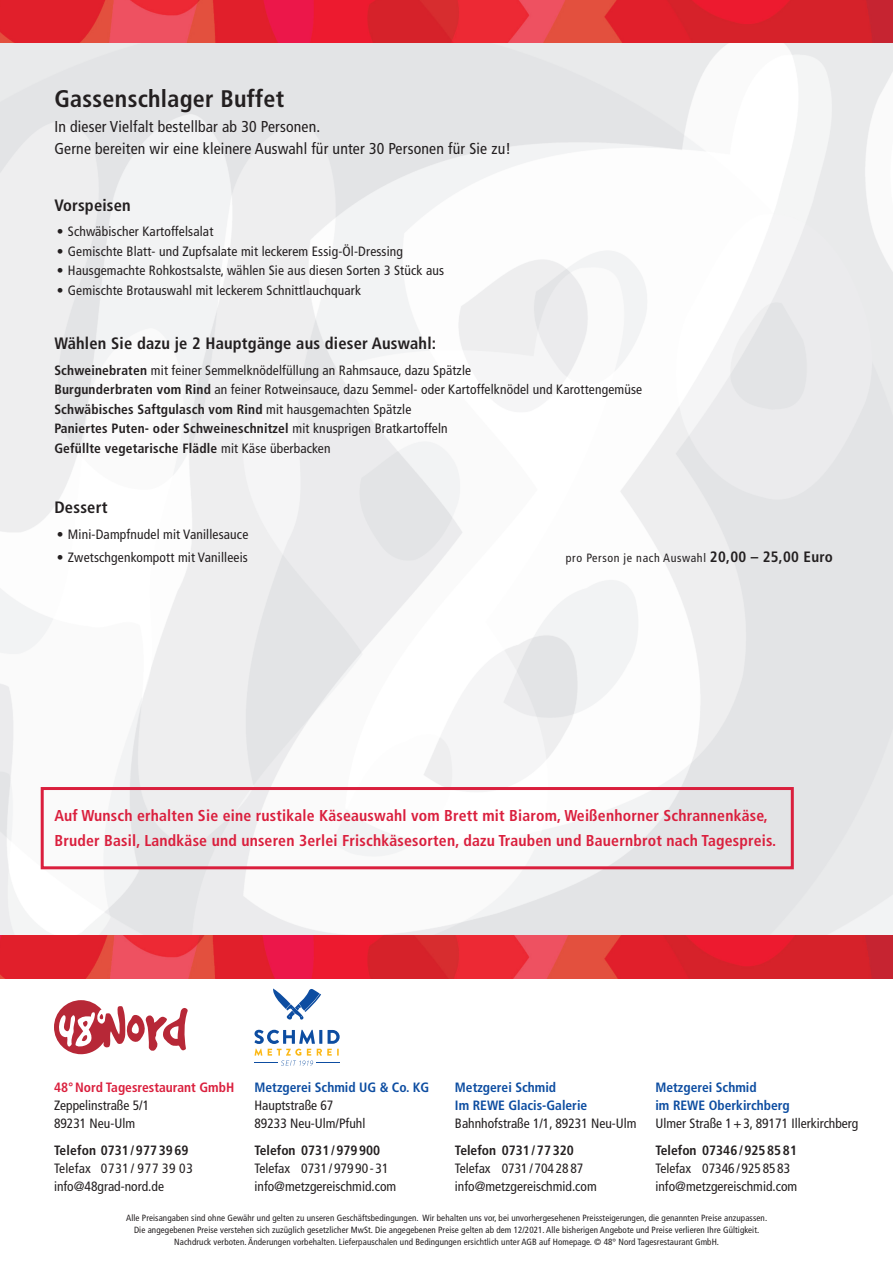
<style>
.page{position:relative;width:893px;height:1263px;background:#fff}
.page>*{position:absolute;margin:0;border:0;box-sizing:border-box;transform-origin:0 0}
.t1{font:700 condensed 24px "Frutiger LT Std";letter-spacing:.01em;color:#231f20}
.t2{font:700 condensed 16.5px "Frutiger LT Std";letter-spacing:.01em;color:#231f20}
.t3{font:700 condensed 15.75px/24.6px "Frutiger LT Std";letter-spacing:.01em;color:#da1f3d}
.t4{font:condensed 15.75px/22.5px "Frutiger LT Std";letter-spacing:.01em;color:#231f20}
.t5{font:condensed 13.5px/18px "Frutiger LT Std";letter-spacing:.01em;color:#231f20}
.t6{font:700 condensed 13.5px/18px "Frutiger LT Std";color:#0d4da1}
.t7{font:700 condensed 13.5px "Frutiger LT Std";color:#231f20}
.t8{font:700 condensed 13.5px "Frutiger LT Std";color:#da1f3d}
.t9{font:condensed 12px "Frutiger LT Std";letter-spacing:.05em;color:#231f20}
.t10{font:condensed 9px/12px "Frutiger LT Std";letter-spacing:.01em;color:#231f20;text-align:center}
.s1{font-weight:700}
.s2{font-weight:700;font-size:15px}
</style>
<div class="page">
<img style="left:0;top:935px;width:893px;height:43px">
<img style="left:0;top:0;width:893px;height:43px">
<div style="left:41px;top:787px;width:753px;height:82px;border:3px solid #da1f3d"></div>
<svg style="left:54px;top:1000px;width:134px;height:54px"></svg>
<svg style="left:273px;top:988px;width:48px;height:32px"></svg>
<svg style="left:254px;top:1030px;width:86px;height:36px"></svg>
<h1 class="t1" style="left:54px;top:85px;width:231px">Gassenschlager Buffet</h1>
<p class="t4" style="left:54px;top:115px;width:458px">In dieser Vielfalt bestellbar ab 30 Personen.<br>Gerne bereiten wir eine kleinere Auswahl für unter 30 Personen für Sie zu!</p>
<p class="t2" style="left:54px;top:195px;width:78px">Vorspeisen</p>
<p class="t5" style="left:57px;top:223px;width:158px">• Schwäbischer Kartoffelsalat</p>
<p class="t5" style="left:57px;top:242px;width:348px">• Gemischte Blatt- und Zupfsalate mit leckerem Essig-Öl-Dressing</p>
<p class="t5" style="left:57px;top:262px;width:389px">• Hausgemachte Rohkostsalste, wählen Sie aus diesen Sorten 3 Stück aus</p>
<p class="t5" style="left:57px;top:281px;width:306px">• Gemischte Brotauswahl mit leckerem Schnittlauchquark</p>
<p class="t2" style="left:54px;top:333px;width:383px">Wählen Sie dazu je 2 Hauptgänge aus dieser Auswahl:</p>
<p class="t5" style="left:54px;top:361px;width:589px;line-height:19.5px"><span class="s1">Schweinebraten</span> mit feiner Semmelknödelfüllung an Rahmsauce, dazu Spätzle<br><span class="s1">Burgunderbraten vom Rind</span> an feiner Rotweinsauce, dazu Semmel- oder Kartoffelknödel und Karottengemüse <span class="s1">Schwäbisches Saftgulasch vom Rind</span> mit hausgemachten Spätzle<br><span class="s1">Paniertes Puten- oder Schweineschnitzel</span> mit knusprigen Bratkartoffeln<br><span class="s1">Gefüllte vegetarische Flädle</span> mit Käse überbacken</p>
<p class="t2" style="left:54px;top:498px;width:55px">Dessert</p>
<p class="t5" style="left:57px;top:526px;width:193px">• Mini-Dampfnudel mit Vanillesauce</p>
<p class="t5" style="left:57px;top:548px;width:192px">• Zwetschgenkompott mit Vanilleeis</p>
<p class="t9" style="left:566px;top:550px;width:269px">pro Person je nach Auswahl <span class="s2">20,00 – 25,00 Euro</span></p>
<p class="t3" style="left:54px;top:803px;width:723px">Auf Wunsch erhalten Sie eine rustikale Käseauswahl vom Brett mit Biarom, Weißenhorner Schrannenkäse,<br>Bruder Basil, Landkäse und unseren 3erlei Frischkäsesorten, dazu Trauben und Bauernbrot nach Tagespreis.</p>
<p class="t8" style="left:54px;top:1080px;width:182px">48°Nord Tagesrestaurant GmbH</p>
<p class="t5" style="left:54px;top:1097px;width:97px">Zeppelinstraße 5/1<br>89231 Neu-Ulm</p>
<p class="t7" style="left:54px;top:1143px;width:136px">Telefon 0731/9773969</p>
<p class="t5" style="left:54px;top:1160px;width:140px">Telefax 0731/ 977 39 03 info@48grad-nord.de</p>
<p class="t6" style="left:254px;top:1079px;width:176px">Metzgerei Schmid UG &amp; Co. KG</p>
<p class="t5" style="left:254px;top:1097px;width:112px">Hauptstraße 67<br>89233 Neu-Ulm/Pfuhl</p>
<p class="t7" style="left:254px;top:1143px;width:127px">Telefon 0731/979900</p>
<p class="t5" style="left:254px;top:1160px;width:143px">Telefax 0731 / 979 90 - 31 info@metzgereischmid.com</p>
<p class="t6" style="left:455px;top:1079px;width:134px">Metzgerei Schmid<br>Im REWE Glacis-Galerie</p>
<p class="t5" style="left:455px;top:1115px;width:183px">Bahnhofstraße 1/1, 89231 Neu-Ulm</p>
<p class="t7" style="left:455px;top:1143px;width:120px">Telefon 0731/77320</p>
<p class="t5" style="left:455px;top:1160px;width:143px">Telefax 0731 / 704 28 87 info@metzgereischmid.com</p>
<p class="t6" style="left:655px;top:1079px;width:136px">Metzgerei Schmid<br>im REWE Oberkirchberg</p>
<p class="t5" style="left:655px;top:1115px;width:204px">Ulmer Straße 1+3, 89171 Illerkirchberg</p>
<p class="t7" style="left:655px;top:1143px;width:143px">Telefon 07346/9258581</p>
<p class="t5" style="left:655px;top:1160px;width:143px">Telefax 07346 / 925 85 83 info@metzgereischmid.com</p>
<p class="t10" style="left:126px;top:1212px;width:642px">Alle Preisangaben sind ohne Gewähr und gelten zu unseren Geschäftsbedingungen. Wir behalten uns vor, bei unvorhergesehenen Preissteigerungen, die genannten Preise anzupassen.<br>Die angegebenen Preise verstehen sich zuzüglich gesetzlicher MwSt. Die angegebenen Preise gelten ab dem 12/2021. Alle bisherigen Angebote und Preise verlieren Ihre Gültigkeit.<br>Nachdruck verboten. Änderungen vorbehalten. Lieferpauschalen und Bedingungen ersichtlich unter AGB auf Homepage. © 48° Nord Tagesrestaurant GmbH.</p>
</div>
